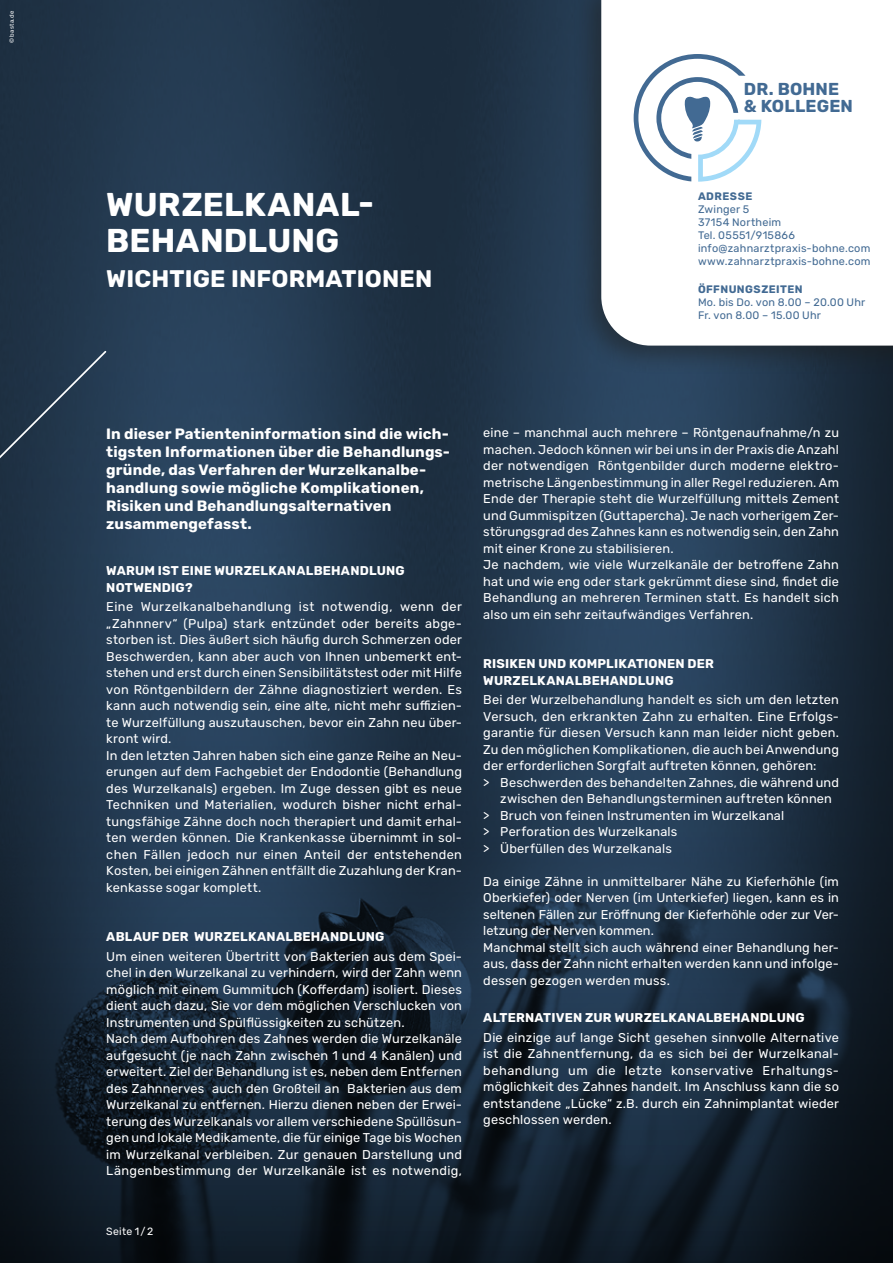
<style>
.page{position:relative;width:893px;height:1263px;background:#fff}
.page>*{position:absolute;margin:0;border:0;box-sizing:border-box;transform-origin:0 0}
.t1{font:700 33px/36px "Rubik";letter-spacing:.005em;color:#fff}
.t2{font:700 24px "Rubik";letter-spacing:.005em;color:#fff}
.t3{font:700 17.25px/17.2px "Rubik";letter-spacing:.01em;color:#426a93}
.t4{font:700 15px/18px "Rubik";letter-spacing:.01em;color:#fff}
.t5{font:12.75px/16.5px "Rubik";letter-spacing:.015em;color:#fff}
.t6{font:700 12.75px/16.5px "Rubik";letter-spacing:.015em;color:#fff}
.t7{font:10.8px/13px "Rubik";letter-spacing:.02em;color:#426a93}
.t8{font:700 10.8px "Rubik";letter-spacing:.04em;color:#426a93}
.t9{font:10.5px "Rubik";letter-spacing:.025em;color:#fff}
.t10{font:6px "Rubik";letter-spacing:.055em;color:#fff}
</style>
<div class="page">
<img style="left:0;top:0;width:893px;height:1263px">
<svg style="left:0;top:349px;width:108px;height:122px;background:#25394d"></svg>
<div style="left:572px;top:0;width:321px;height:375px;background:#1d1d1b;opacity:.5"></div>
<svg style="left:601px;top:0;width:292px;height:346px"></svg>
<svg style="left:634px;top:54px;width:127px;height:128px"></svg>
<p class="t10" style="left:8px;top:43px;width:34px;rotate:-90deg">© basta.de</p>
<h1 class="t1" style="left:106px;top:187px;width:269px">WURZELKANAL--<br>BEHANDLUNG</h1>
<h2 class="t2" style="left:106px;top:265px;width:327px">WICHTIGE INFORMATIONEN</h2>
<h3 class="t3" style="left:744px;top:81px;width:111px">DR. BOHNE &amp; KOLLEGEN</h3>
<p class="t8" style="left:698px;top:190px;width:56px">ADRESSE</p>
<p class="t7" style="left:698px;top:203px;width:174px">Zwinger 5<br>37154 Northeim<br>Tel. 05551/915866 info@zahnarztpraxis-bohne.com www.zahnarztpraxis-bohne.com</p>
<p class="t8" style="left:698px;top:283px;width:106px">ÖFFNUNGSZEITEN</p>
<p class="t7" style="left:698px;top:296px;width:169px">Mo. bis Do. von 8.00 – 20.00 Uhr<br>Fr. von 8.00 – 15.00 Uhr</p>
<p class="t4" style="left:106px;top:425px;width:345px">In dieser Patienteninformation sind die wich&shy;tigsten Informationen über die Behandlungs&shy;gründe, das Verfahren der Wurzelkanalbe&shy;handlung sowie mögliche Komplikationen, Risiken und Behandlungsalternativen zusammengefasst.</p>
<p class="t6" style="left:106px;top:563px;width:300px">WARUM IST EINE WURZELKANALBEHANDLUNG<br>NOTWENDIG?</p>
<p class="t5" style="left:106px;top:599px;width:357px">Eine Wurzelkanalbehandlung ist notwendig, wenn der „Zahnnerv“ (Pulpa) stark entzündet oder bereits abge&shy;storben ist. Dies äußert sich häufig durch Schmerzen oder Beschwerden, kann aber auch von Ihnen unbemerkt ent&shy;stehen und erst durch einen Sensibilitätstest oder mit Hilfe von Röntgenbildern der Zähne diagnostiziert werden. Es kann auch notwendig sein, eine alte, nicht mehr suffizien&shy;te Wurzelfüllung auszutauschen, bevor ein Zahn neu über&shy;kront wird.<br>In den letzten Jahren haben sich eine ganze Reihe an Neu&shy;erungen auf dem Fachgebiet der Endodontie (Behandlung des Wurzelkanals) ergeben. Im Zuge dessen gibt es neue Techniken und Materialien, wodurch bisher nicht erhal&shy;tungsfähige Zähne doch noch therapiert und damit erhal&shy;ten werden können. Die Krankenkasse übernimmt in sol&shy;chen Fällen jedoch nur einen Anteil der entstehenden Kosten, bei einigen Zähnen entfällt die Zuzahlung der Kran&shy;kenkasse sogar komplett.</p>
<p class="t6" style="left:106px;top:929px;width:280px">ABLAUF DER WURZELKANALBEHANDLUNG</p>
<p class="t5" style="left:106px;top:948px;width:357px">Um einen weiteren Übertritt von Bakterien aus dem Spei&shy;chel in den Wurzelkanal zu verhindern, wird der Zahn wenn möglich mit einem Gummituch (Kofferdam) isoliert. Dieses dient auch dazu, Sie vor dem möglichen Verschlucken von Instrumenten und Spülflüssigkeiten zu schützen.<br>Nach dem Aufbohren des Zahnes werden die Wurzelkanäle aufgesucht (je nach Zahn zwischen 1 und 4 Kanälen) und erweitert. Ziel der Behandlung ist es, neben dem Entfernen des Zahnnerves auch den Großteil an Bakterien aus dem Wurzelkanal zu entfernen. Hierzu dienen neben der Erwei&shy;terung des Wurzelkanals vor allem verschiedene Spüllösun&shy;gen und lokale Medikamente, die für einige Tage bis Wochen im Wurzelkanal verbleiben. Zur genauen Darstellung und Längenbestimmung der Wurzelkanäle ist es notwendig,</p>
<p class="t9" style="left:106px;top:1225px;width:48px">Seite 1/2</p>
<p class="t5" style="left:483px;top:425px;width:357px">eine – manchmal auch mehrere – Röntgenaufnahme/n zu machen. Jedoch können wir bei uns in der Praxis die Anzahl der notwendigen Röntgenbilder durch moderne elektro&shy;metrische Längenbestimmung in aller Regel reduzieren. Am Ende der Therapie steht die Wurzelfüllung mittels Zement und Gummispitzen (Guttapercha). Je nach vorherigem Zer&shy;störungsgrad des Zahnes kann es notwendig sein, den Zahn mit einer Krone zu stabilisieren.<br>Je nachdem, wie viele Wurzelkanäle der betroffene Zahn hat und wie eng oder stark gekrümmt diese sind, findet die Behandlung an mehreren Terminen statt. Es handelt sich also um ein sehr zeitaufwändiges Verfahren.</p>
<p class="t6" style="left:483px;top:656px;width:232px">RISIKEN UND KOMPLIKATIONEN DER<br>WURZELKANALBEHANDLUNG</p>
<p class="t5" style="left:483px;top:692px;width:357px">Bei der Wurzelbehandlung handelt es sich um den letzten</p>
<p class="t5" style="left:483px;top:708px;width:357px">Versuch, den erkrankten Zahn zu erhalten. Eine Erfolgs-</p>
<p class="t5" style="left:483px;top:725px;width:357px">garantie für diesen Versuch kann man leider nicht geben.</p>
<p class="t5" style="left:483px;top:741px;width:357px">Zu den möglichen Komplikationen, die auch bei Anwendung</p>
<p class="t5" style="left:483px;top:758px;width:335px">der erforderlichen Sorgfalt auftreten können, gehören:</p>
<p class="t5" style="left:483px;top:774px;width:357px">&gt; Beschwerden des behandelten Zahnes, die während und</p>
<p class="t5" style="left:500px;top:791px;width:333px">zwischen den Behandlungsterminen auftreten können</p>
<p class="t5" style="left:483px;top:807px;width:302px">&gt; Bruch von feinen Instrumenten im Wurzelkanal</p>
<p class="t5" style="left:483px;top:824px;width:196px">&gt; Perforation des Wurzelkanals</p>
<p class="t5" style="left:483px;top:840px;width:190px">&gt; Überfüllen des Wurzelkanals</p>
<p class="t5" style="left:483px;top:873px;width:357px">Da einige Zähne in unmittelbarer Nähe zu Kieferhöhle (im Oberkiefer) oder Nerven (im Unterkiefer) liegen, kann es in seltenen Fällen zur Eröffnung der Kieferhöhle oder zur Ver&shy;letzung der Nerven kommen.<br>Manchmal stellt sich auch während einer Behandlung her&shy;aus, dass der Zahn nicht erhalten werden kann und infolge&shy;dessen gezogen werden muss.</p>
<p class="t6" style="left:483px;top:1010px;width:323px">ALTERNATIVEN ZUR WURZELKANALBEHANDLUNG</p>
<p class="t5" style="left:483px;top:1029px;width:357px;text-align:justify">Die einzige auf lange Sicht gesehen sinnvolle Alternative ist die Zahnentfernung, da es sich bei der Wurzelkanal&shy;behandlung um die letzte konservative Erhaltungs&shy;möglichkeit des Zahnes handelt. Im Anschluss kann die so entstandene „Lücke“ z.B. durch ein Zahnimplantat wieder geschlossen werden.</p>
</div>
